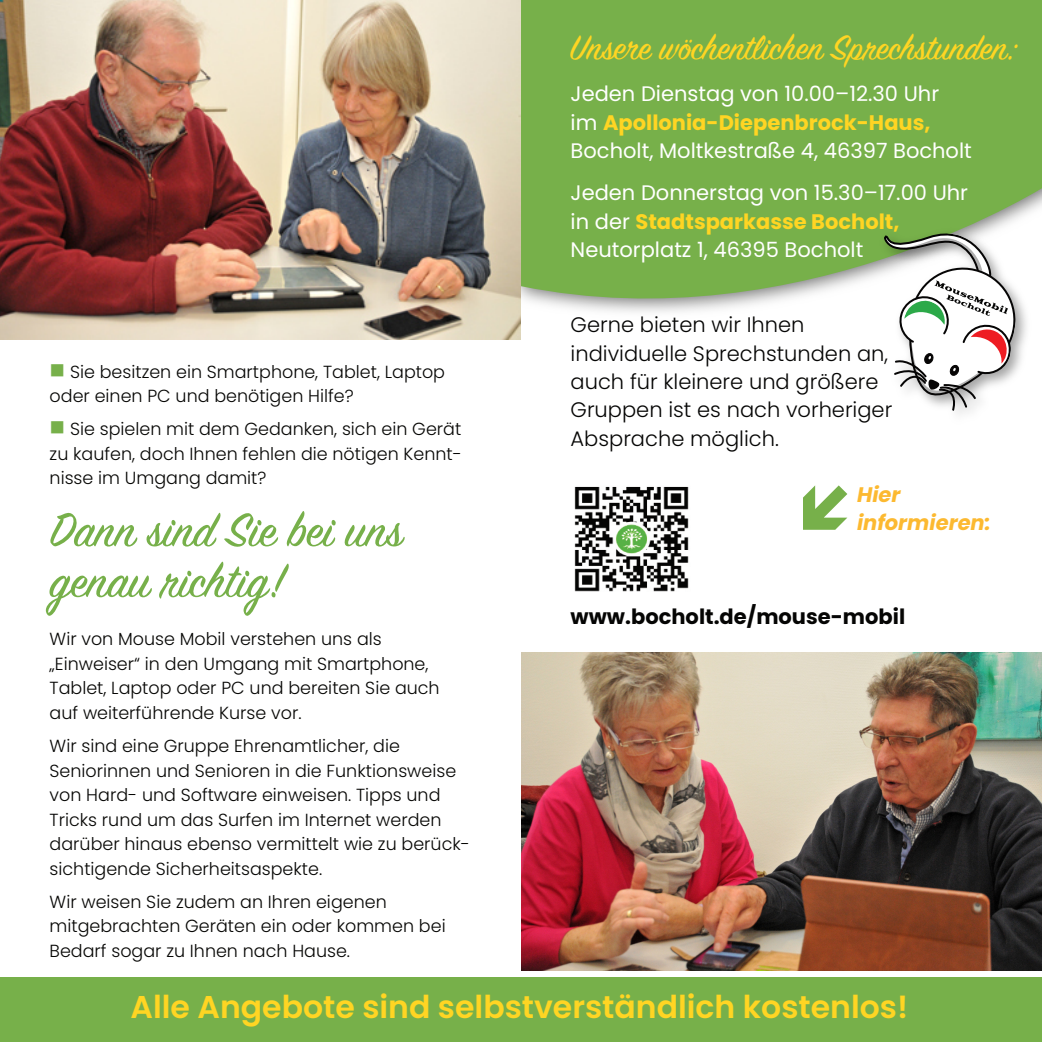
<style>
.page{position:relative;width:1042px;height:1042px;background:#fff}
.page>*{position:absolute;margin:0;border:0;box-sizing:border-box;transform-origin:0 0}
.t1{font:52.5px/50.8px "Sign Painter House Script";color:#77b04a}
.t2{font:38.5px "Sign Painter House Script";color:#ffd523}
.t3{font:600 31.5px "Poppins";color:#ffd523}
.t4{font:21px/28.3px "Poppins";color:#fff}
.t5{font:300 21px/28.3px "Poppins";color:#050504}
.t6{font:700 21px "Poppins";color:#050504}
.t7{font:italic 700 21px/28.3px "Poppins";color:#fcb930}
.t8{font:300 17.5px/24.5px "Poppins";color:#060604}
.s1{color:#77b04a}
.s2{font-weight:700;color:#ffd523}
</style>
<div class="page">
<svg style="left:520px;top:0;width:522px;height:340px;background:#87b85f"></svg>
<img style="left:0;top:0;width:520px;height:340px">
<img style="left:521px;top:653px;width:521px;height:317px">
<img style="left:574px;top:486px;width:115px;height:106px">
<img style="left:957px;top:228px;width:74px;height:186px">
<svg style="left:876px;top:223px;width:153px;height:189px"></svg>
<div style="left:0;top:978px;width:1042px;height:64px;background:#77b04a"></div>
<p class="t8" style="left:50px;top:359px;width:397px"><span class="s1">■</span> Sie besitzen ein Smartphone, Tablet, Laptop oder einen PC und benötigen Hilfe?</p>
<p class="t8" style="left:50px;top:417px;width:414px;text-align:justify"><span class="s1">■</span> Sie spielen mit dem Gedanken, sich ein Gerät zu kaufen, doch Ihnen fehlen die nötigen Kennt&shy;nisse im Umgang damit?</p>
<h1 class="t1" style="left:50px;top:507px;width:354px">Dann sind Sie bei uns genau richtig!</h1>
<p class="t8" style="left:50px;top:627px;width:392px">Wir von Mouse Mobil verstehen uns als „Einweiser“ in den Umgang mit Smartphone, Tablet, Laptop oder PC und bereiten Sie auch auf weiterführende Kurse vor.</p>
<p class="t8" style="left:50px;top:734px;width:422px">Wir sind eine Gruppe Ehrenamtlicher, die Seniorinnen und Senioren in die Funktionsweise von Hard- und Software einweisen. Tipps und Tricks rund um das Surfen im Internet werden darüber hinaus ebenso vermittelt wie zu berück&shy;sichtigende Sicherheitsaspekte.</p>
<p class="t8" style="left:50px;top:889px;width:397px">Wir weisen Sie zudem an Ihren eigenen mitgebrachten Geräten ein oder kommen bei<br>Bedarf sogar zu Ihnen nach Hause.</p>
<h2 class="t2" style="left:570px;top:32px;width:448px">Unsere wöchentlichen Sprechstunden:</h2>
<p class="t4" style="left:570px;top:80px;width:403px">Jeden Dienstag von 10.00–12.30 Uhr<br>im <span class="s2">Apollonia-Diepenbrock-Haus,<br></span>Bocholt, Moltkestraße 4, 46397 Bocholt</p>
<p class="t4" style="left:570px;top:179px;width:399px">Jeden Donnerstag von 15.30–17.00 Uhr in der <span class="s2">Stadtsparkasse Bocholt,<br></span>Neutorplatz 1, 46395 Bocholt</p>
<p class="t5" style="left:570px;top:311px;width:323px">Gerne bieten wir Ihnen individuelle Sprechstunden an, auch für kleinere und größere<br>Gruppen ist es nach vorheriger<br>Absprache möglich.</p>
<p class="t7" style="left:857px;top:480px;width:135px">Hier informieren:</p>
<p class="t6" style="left:570px;top:602px;width:336px">www.bocholt.de/mouse-mobil</p>
<h3 class="t3" style="left:130px;top:984px;width:779px">Alle Angebote sind selbstverständlich kostenlos!</h3>
</div>
